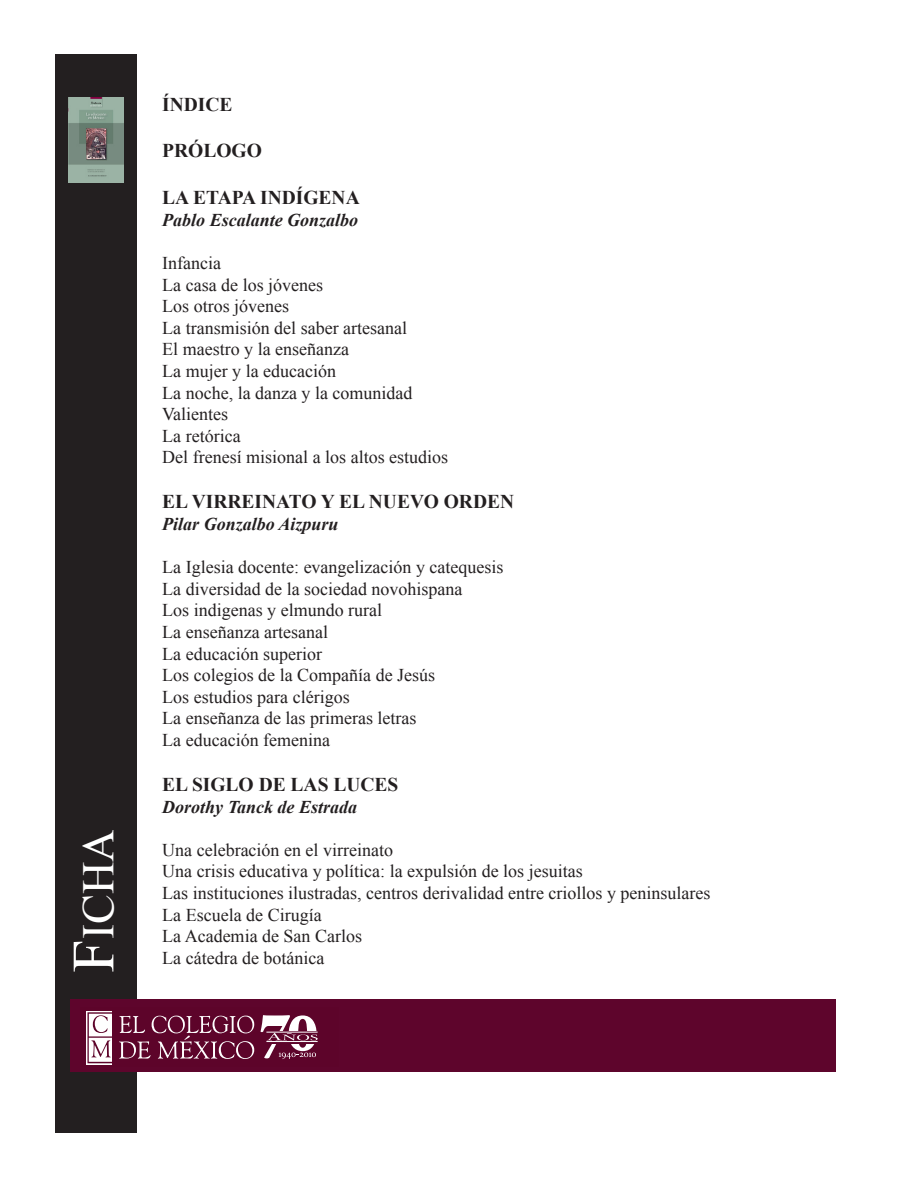
<style>
.page{position:relative;width:918px;height:1188px;background:#fff}
.page>*{position:absolute;margin:0;border:0;box-sizing:border-box;transform-origin:0 0}
.t1{font:45px "Times New Roman";color:#fff}
.stit2{font:700 19.5px "Times New Roman";color:#231f20}
.Body_txt_times{font:18px "Times New Roman";color:#231f20}
.Autor{font:italic 700 18px "Times New Roman";color:#231f20}
.s1{font-size:60px}
</style>
<div class="page">
<div style="left:55px;top:55px;width:82px;height:1078px;background:#231f20"></div>
<div style="left:70px;top:999px;width:765px;height:72px;background:#5e052c"></div>
<svg style="left:119px;top:1016px;width:135px;height:43px"></svg>
<svg style="left:86px;top:1011px;width:26px;height:53px"></svg>
<svg style="left:87px;top:1012px;width:25px;height:51px"></svg>
<svg style="left:261px;top:1015px;width:57px;height:44px"></svg>
<hr style="left:266px;top:1041px;width:52px;height:1px;background:#fcfbfc">
<hr style="left:266px;top:1032px;width:52px;height:1px;background:#fcfbfc">
<img style="left:68px;top:97px;width:55px;height:85px">
<h1 class="t1" style="left:68px;top:973px;width:145px;rotate:-90deg"><span class="s1">F</span>ICHA</h1>
<p class="stit2" style="left:162px;top:91px;width:72px">ÍNDICE</p>
<p class="stit2" style="left:162px;top:137px;width:101px">PRÓLOGO</p>
<p class="stit2" style="left:162px;top:184px;width:199px">LA ETAPA INDÍGENA</p>
<p class="Autor" style="left:162px;top:207px;width:198px">Pablo Escalante Gonzalbo</p>
<p class="Body_txt_times" style="left:162px;top:251px;width:60px">Infancia</p>
<p class="Body_txt_times" style="left:162px;top:272px;width:162px">La casa de los jóvenes</p>
<p class="Body_txt_times" style="left:162px;top:294px;width:128px">Los otros jóvenes</p>
<p class="Body_txt_times" style="left:162px;top:316px;width:246px">La transmisión del saber artesanal</p>
<p class="Body_txt_times" style="left:162px;top:337px;width:188px">El maestro y la enseñanza</p>
<p class="Body_txt_times" style="left:162px;top:359px;width:175px">La mujer y la educación</p>
<p class="Body_txt_times" style="left:162px;top:380px;width:252px">La noche, la danza y la comunidad</p>
<p class="Body_txt_times" style="left:162px;top:402px;width:67px">Valientes</p>
<p class="Body_txt_times" style="left:162px;top:424px;width:80px">La retórica</p>
<p class="Body_txt_times" style="left:162px;top:445px;width:287px">Del frenesí misional a los altos estudios</p>
<p class="stit2" style="left:162px;top:488px;width:353px">EL VIRREINATO Y EL NUEVO ORDEN</p>
<p class="Autor" style="left:162px;top:511px;width:178px">Pilar Gonzalbo Aizpuru</p>
<p class="Body_txt_times" style="left:162px;top:555px;width:343px">La Iglesia docente: evangelización y catequesis</p>
<p class="Body_txt_times" style="left:162px;top:577px;width:302px">La diversidad de la sociedad novohispana</p>
<p class="Body_txt_times" style="left:162px;top:598px;width:221px">Los indigenas y elmundo rural</p>
<p class="Body_txt_times" style="left:162px;top:620px;width:167px">La enseñanza artesanal</p>
<p class="Body_txt_times" style="left:162px;top:641px;width:161px">La educación superior</p>
<p class="Body_txt_times" style="left:162px;top:663px;width:274px">Los colegios de la Compañía de Jesús</p>
<p class="Body_txt_times" style="left:162px;top:685px;width:189px">Los estudios para clérigos</p>
<p class="Body_txt_times" style="left:162px;top:706px;width:256px">La enseñanza de las primeras letras</p>
<p class="Body_txt_times" style="left:162px;top:728px;width:169px">La educación femenina</p>
<p class="stit2" style="left:162px;top:771px;width:238px">EL SIGLO DE LAS LUCES</p>
<p class="Autor" style="left:162px;top:794px;width:196px">Dorothy Tanck de Estrada</p>
<p class="Body_txt_times" style="left:162px;top:838px;width:232px">Una celebración en el virreinato</p>
<p class="Body_txt_times" style="left:162px;top:859px;width:422px">Una crisis educativa y política: la expulsión de los jesuitas</p>
<p class="Body_txt_times" style="left:162px;top:881px;width:550px">Las instituciones ilustradas, centros derivalidad entre criollos y peninsulares</p>
<p class="Body_txt_times" style="left:162px;top:902px;width:161px">La Escuela de Cirugía</p>
<p class="Body_txt_times" style="left:162px;top:924px;width:201px">La Academia de San Carlos</p>
<p class="Body_txt_times" style="left:162px;top:946px;width:164px">La cátedra de botánica</p>
</div>
